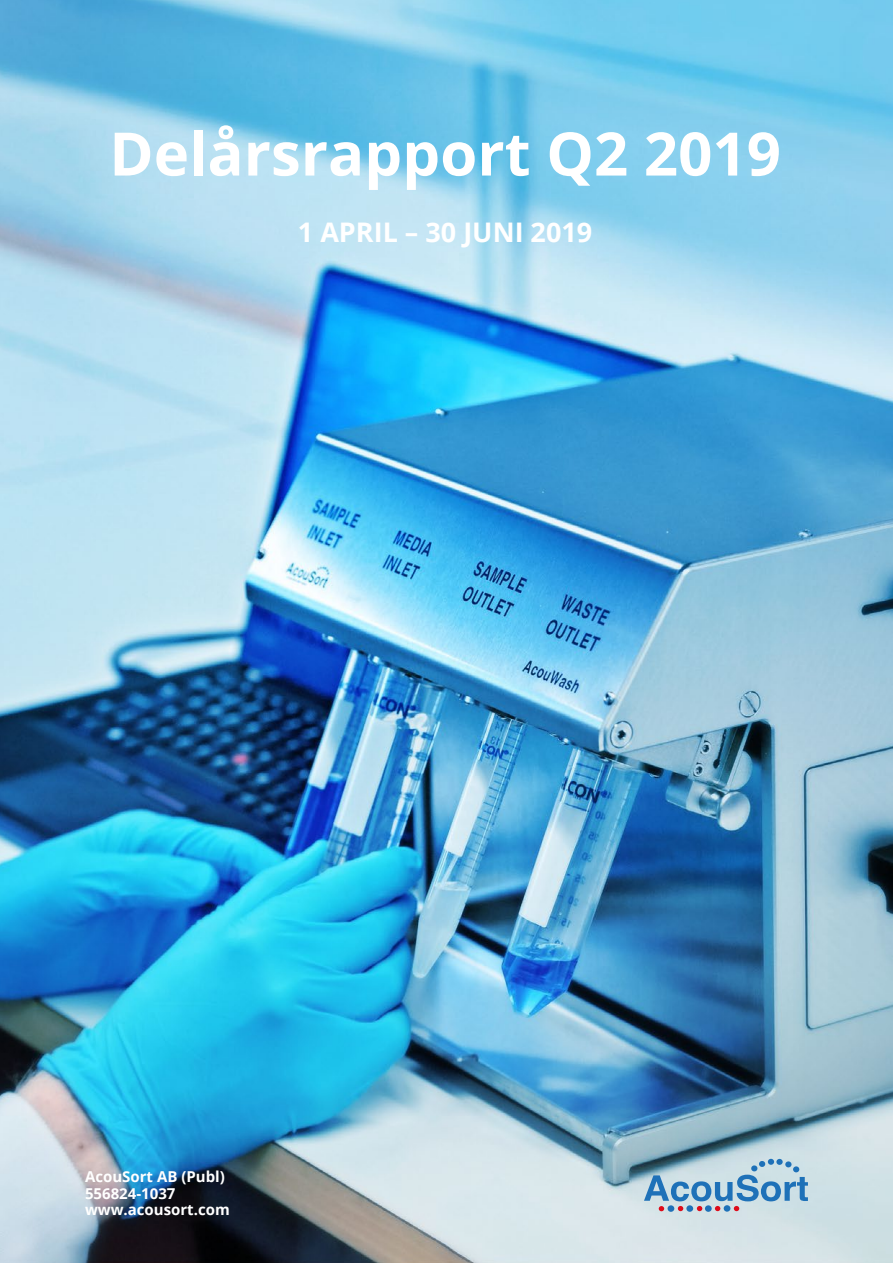
<style>
.page{position:relative;width:893px;height:1263px;background:#fff}
.page>*{position:absolute;margin:0;border:0;box-sizing:border-box;transform-origin:0 0}
.t1{font:700 60px "Open Sans";color:#fff}
.t2{font:700 27px "Open Sans";color:#fff}
.t3{font:700 15px/16.5px "Open Sans";color:#fff}
</style>
<div class="page">
<img style="left:0;top:0;width:893px;height:1263px">
<svg style="left:644px;top:1159px;width:164px;height:52px;background:#9bbbd1"></svg>
<p class="t1" style="left:109px;top:111px;width:673px">Delårsrapport Q2 2019</p>
<h2 class="t2" style="left:298px;top:213px;width:296px">1 APRIL – 30 JUNI 2019</h2>
<h4 class="t3" style="left:85px;top:1168px;width:146px">AcouSort AB (Publ)<br>556824-1037 www.acousort.com</h4>
</div>
